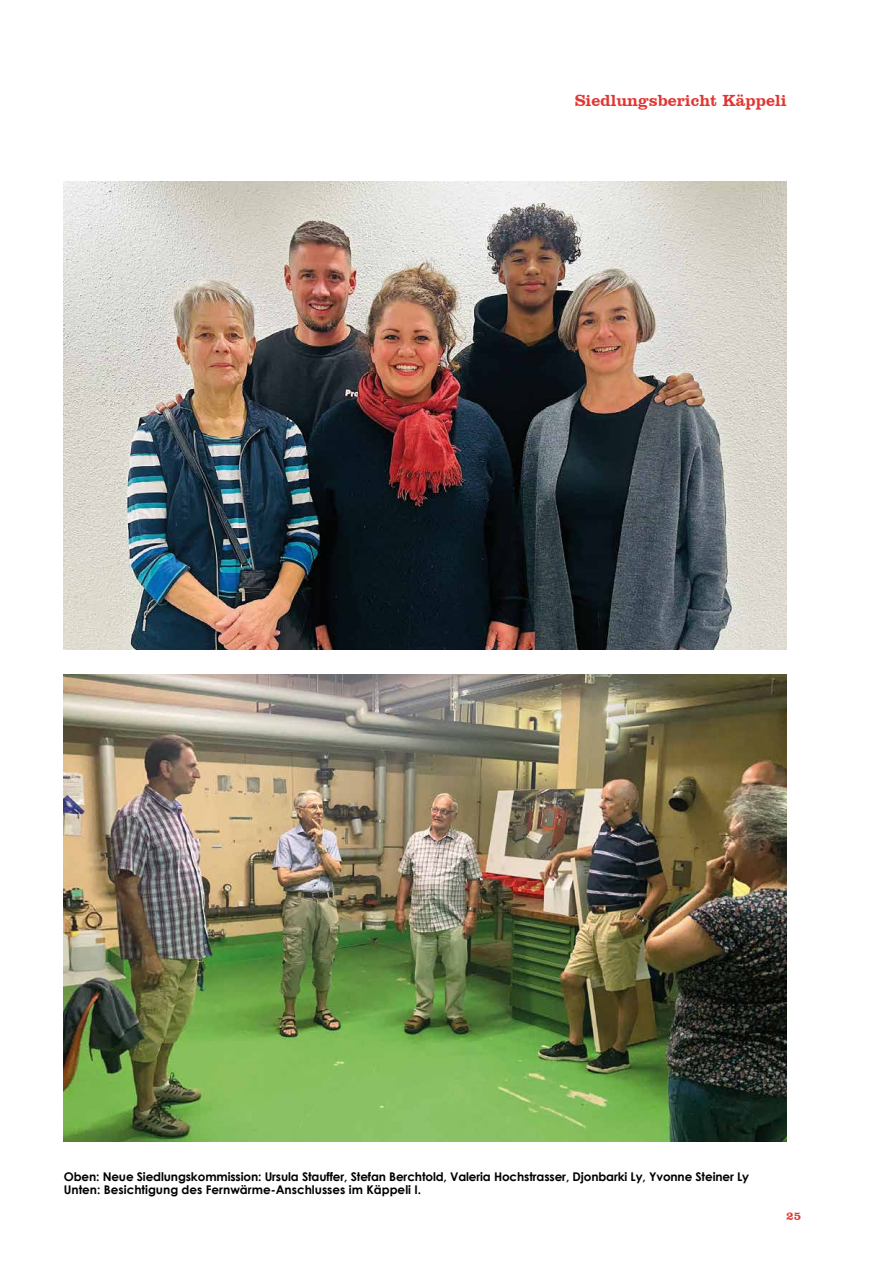
<style>
.page{position:relative;width:893px;height:1263px;background:#fff}
.page>*{position:absolute;margin:0;border:0;box-sizing:border-box;transform-origin:0 0}
.t1{font:800 16.5px "Clarendon BT";color:#e13733}
.t2{font:700 12px/13.5px "Century Gothic";letter-spacing:-.01em;color:#000}
.t3{font:800 12px "Clarendon BT";color:#e13733}
</style>
<div class="page">
<img style="left:64px;top:182px;width:723px;height:467px">
<img style="left:64px;top:674px;width:723px;height:468px">
<h1 class="t1" style="left:575px;top:90px;width:213px">Siedlungsbericht Käppeli</h1>
<p class="t2" style="left:64px;top:1169px;width:687px">Oben: Neue Siedlungskommission: Ursula Stauffer, Stefan Berchtold, Valeria Hochstrasser, Djonbarki Ly, Yvonne Steiner Ly<br>Unten: Besichtigung des Fernwärme-Anschlusses im Käppeli I.</p>
<p class="t3" style="left:786px;top:1208px;width:17px">25</p>
</div>
